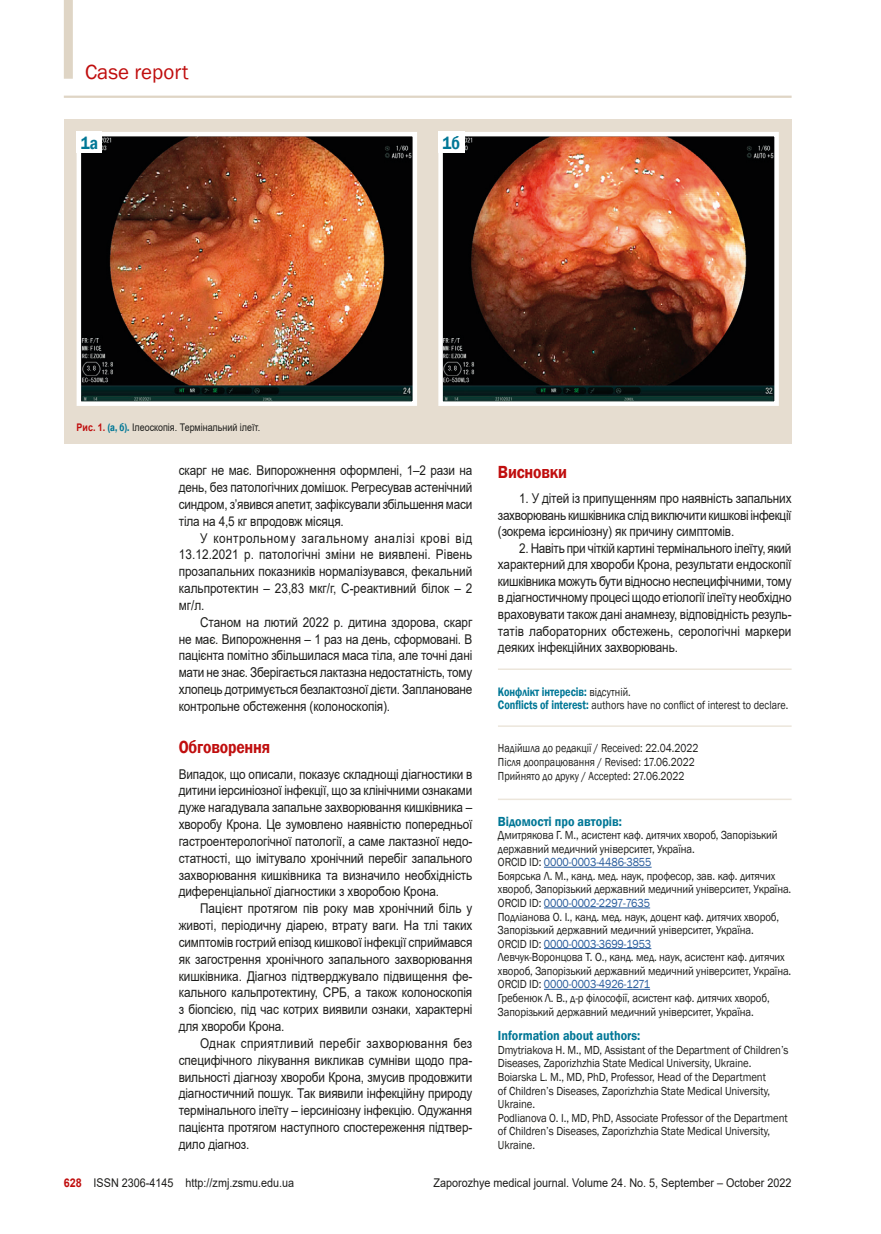
<style>
.page{position:relative;width:881px;height:1234px;background:#fff}
.page>*{position:absolute;margin:0;border:0;box-sizing:border-box;transform-origin:0 0}
.t1{font:21px "Franklin Gothic";color:#c00e0e}
.nazva{font:600 18px "Franklin Gothic";letter-spacing:-.01em;color:#c00e0e;scale:.87 1}
.резюме_назв{font:600 18px "Franklin Gothic";color:#007796;scale:.85 1}
.tecst{font:13.5px/16.8px "Arial";letter-spacing:-.01em;color:#1d1d1b;text-align:justify;scale:.87 1}
.tecst_1{font:13.5px/16.8px "Arial";letter-spacing:-.01em;color:#1d1d1b;text-align:justify;scale:.87 1}
._130{font:600 13.5px "Franklin Gothic";color:#007796;scale:.9 1}
._130_line{font:600 13.5px "Franklin Gothic";color:#007796;scale:.9 1}
._132{font:600 12.6px "Franklin Gothic";color:#007796;scale:.81 1}
._131{font:12px/13.5px "Franklin Gothic";letter-spacing:-.01em;color:#1d1d1b;scale:.9 1}
._132-2{font:12px/13.5px "Franklin Gothic";color:#1d1d1b;scale:.85 1}
._131-2{font:12px "Franklin Gothic";letter-spacing:-.01em;color:#275b9c;scale:.9 1}
.t2{font:12px "Arial";color:#1d1d1b;scale:.9 1}
.примечание{font:10.5px "Arial";color:#1d1d1b;scale:.85 1}
.s1{font-weight:700;color:#c00e0e}
.s2{font-family:"Franklin Gothic";font-weight:600;font-size:10.95px;color:#007796}
.s3{font-weight:400;font-size:12px;color:#1d1d1b}
.s4{font-weight:600;font-size:12.6px;color:#007796}
.s5{color:#1d1d1b}
</style>
<div class="page">
<hr style="left:64px;top:96px;width:727px;height:2px;background:#dfd5c5">
<hr style="left:497px;top:668px;width:294px;height:1px;background:#ece6db">
<hr style="left:497px;top:725px;width:294px;height:1px;background:#ece6db">
<hr style="left:497px;top:798px;width:294px;height:1px;background:#ece6db">
<hr style="left:543px;top:866px;width:108px;height:1px;background:#275b9c">
<hr style="left:543px;top:907px;width:107px;height:1px;background:#275b9c">
<hr style="left:543px;top:948px;width:108px;height:1px;background:#275b9c">
<hr style="left:543px;top:988px;width:107px;height:1px;background:#275b9c">
<div style="left:64px;top:119px;width:727px;height:325px;background:#e6ddd0"></div>
<img style="left:76px;top:131px;width:341px;height:275px">
<img style="left:438px;top:131px;width:341px;height:275px">
<div style="left:77px;top:132px;width:25px;height:21px;background:#fff"></div>
<div style="left:438px;top:132px;width:26px;height:21px;background:#fff"></div>
<div style="left:64px;top:0;width:9px;height:79px;background:#dfd5c5"></div>
<h1 class="t1" style="left:85px;top:59px;width:105px">Case report</h1>
<p class="резюме_назв" style="left:81px;top:132px;width:22px">1a</p>
<p class="резюме_назв" style="left:442px;top:132px;width:22px">1б</p>
<p class="примечание" style="left:77px;top:420px;width:217px"><span class="s1">Рис. 1.</span> <span class="s2">(а, б).</span> Ілеоскопія. Термінальний ілеїт.</p>
<p class="tecst" style="left:179px;top:462px;width:339px">скарг не має. Випорожнення оформлені, 1–2 рази на день, без патологічних домішок. Регресував астенічний синдром, з’явився апетит, зафіксували збільшення маси тіла на 4,5 кг впродовж місяця.</p>
<p class="tecst" style="left:179px;top:529px;width:339px;text-indent:21px">У контрольному загальному аналізі крові від 13.12.2021 р. патологічні зміни не виявлені. Рівень прозапальних показників нормалізувався, фекальний кальпротектин – 23,83 мкг/г, С-реактивний білок – 2 мг/л.</p>
<p class="tecst" style="left:179px;top:613px;width:339px;text-indent:21px">Станом на лютий 2022 р. дитина здорова, скарг не має. Випорожнення – 1 раз на день, сформовані. В пацієнта помітно збільшилася маса тіла, але точні дані мати не знає. Зберігається лактазна недостатність, тому хлопець дотримується безлактозної дієти. Заплановане контрольне обстеження (колоноскопія).</p>
<p class="nazva" style="left:179px;top:736px;width:107px">Обговорення</p>
<p class="tecst_1" style="left:179px;top:765px;width:339px">Випадок, що описали, показує складнощі діагностики в дитини іерсиніозної інфекції, що за клінічними ознаками дуже нагадувала запальне захворювання кишківника – хворобу Крона. Це зумовлено наявністю попередньої гастроентерологічної патології, а саме лактазної недо&shy;статності, що імітувало хронічний перебіг запального захворювання кишківника та визначило необхідність диференціальної діагностики з хворобою Крона.</p>
<p class="tecst" style="left:179px;top:899px;width:339px;text-indent:21px">Пацієнт протягом пів року мав хронічний біль у животі, періодичну діарею, втрату ваги. На тлі таких симптомів гострий епізод кишкової інфекції сприймався як загострення хронічного запального захворювання кишківника. Діагноз підтверджувало підвищення фе&shy;кального кальпротектину, СРБ, а також колоноскопія з біопсією, під час котрих виявили ознаки, характерні для хвороби Крона.</p>
<p class="tecst" style="left:179px;top:1034px;width:339px;text-indent:21px">Однак сприятливий перебіг захворювання без специфічного лікування викликав сумніви щодо пра&shy;вильності діагнозу хвороби Крона, змусив продовжити діагностичний пошук. Так виявили інфекційну природу термінального ілеїту – іерсиніозну інфекцію. Одужання пацієнта протягом наступного спостереження підтвер&shy;дило діагноз.</p>
<p class="nazva" style="left:497px;top:460px;width:81px">Висновки</p>
<p class="tecst" style="left:497px;top:490px;width:339px;text-indent:21px">1. У дітей із припущенням про наявність запальних захворювань кишківника слід виключити кишкові інфекції (зокрема ієрсиніозну) як причину симптомів.</p>
<p class="tecst" style="left:497px;top:539px;width:339px;text-indent:21px">2. Навіть при чіткій картині термінального ілеїту, який характерний для хвороби Крона, результати ендоскопії кишківника можуть бути відносно неспецифічними, тому в діагностичному процесі щодо етіології ілеїту необхідно враховувати також дані анамнезу, відповідність резуль&shy;татів лабораторних обстежень, серологічні маркери деяких інфекційних захворювань.</p>
<p class="_132" style="left:497px;top:683px;width:165px">Конфлікт інтересів: <span class="s3">відсутній.</span></p>
<p class="_132-2" style="left:497px;top:698px;width:343px"><span class="s4">Conflicts of interest:</span> аuthors have no conflict of interest to declare.</p>
<p class="_132-2" style="left:497px;top:741px;width:237px">Надійшла до редакції / Received: 22.04.2022<br>Після доопрацювання / Revised: 17.06.2022<br>Прийнято до друку / Accepted: 27.06.2022</p>
<p class="_130_line" style="left:497px;top:812px;width:139px">Відомості про авторів:</p>
<p class="_131" style="left:497px;top:828px;width:312px">Дмитрякова Г. М., асистент каф. дитячих хвороб, Запорізький державний медичний університет, Україна.</p>
<p class="_131-2" style="left:497px;top:854px;width:172px"><span class="s5">ORCID ID:</span> 0000-0003-4486-3855</p>
<p class="_131" style="left:497px;top:869px;width:327px">Боярська Л. М., канд. мед. наук, професор, зав. каф. дитячих хвороб, Запорізький державний медичний університет, Україна.</p>
<p class="_131-2" style="left:497px;top:895px;width:170px"><span class="s5">ORCID ID:</span> 0000-0002-2297-7635</p>
<p class="_131" style="left:497px;top:909px;width:314px">Подліанова О. І., канд. мед. наук, доцент каф. дитячих хвороб,<br>Запорізький державний медичний університет, Україна.</p>
<p class="_131-2" style="left:497px;top:936px;width:172px"><span class="s5">ORCID ID:</span> 0000-0003-3699-1953</p>
<p class="_131" style="left:497px;top:950px;width:327px">Левчук-Воронцова Т. О., канд. мед. наук, асистент каф. дитячих хвороб, Запорізький державний медичний університет, Україна.</p>
<p class="_131-2" style="left:497px;top:976px;width:170px"><span class="s5">ORCID ID:</span> 0000-0003-4926-1271</p>
<p class="_131" style="left:497px;top:991px;width:303px">Гребенюк Л. В., д-р філософії, асистент каф. дитячих хвороб,<br>Запорізький державний медичний університет, Україна.</p>
<p class="_130" style="left:497px;top:1027px;width:160px">Information about authors:</p>
<p class="_131" style="left:497px;top:1043px;width:324px">Dmytriakova H. M., MD, Assistant of the Department of Children’s<br>Diseases, Zaporizhzhia State Medical University, Ukraine.</p>
<p class="_131" style="left:497px;top:1070px;width:304px">Boiarska L. M., MD, PhD, Professor, Head of the Department of Children’s Diseases, Zaporizhzhia State Medical University,<br>Ukraine.</p>
<p class="_131" style="left:497px;top:1110px;width:323px">Podlianova O. I., MD, PhD, Associate Professor of the Department of Children’s Diseases, Zaporizhzhia State Medical University,<br>Ukraine.</p>
<p class="t2" style="left:64px;top:1174px;width:257px"><span class="s1">628</span> ISSN 2306-4145 http://zmj.zsmu.edu.ua</p>
<p class="t2" style="left:433px;top:1174px;width:399px">Zaporozhye medical journal. Volume 24. No. 5, September – October 2022</p>
</div>
